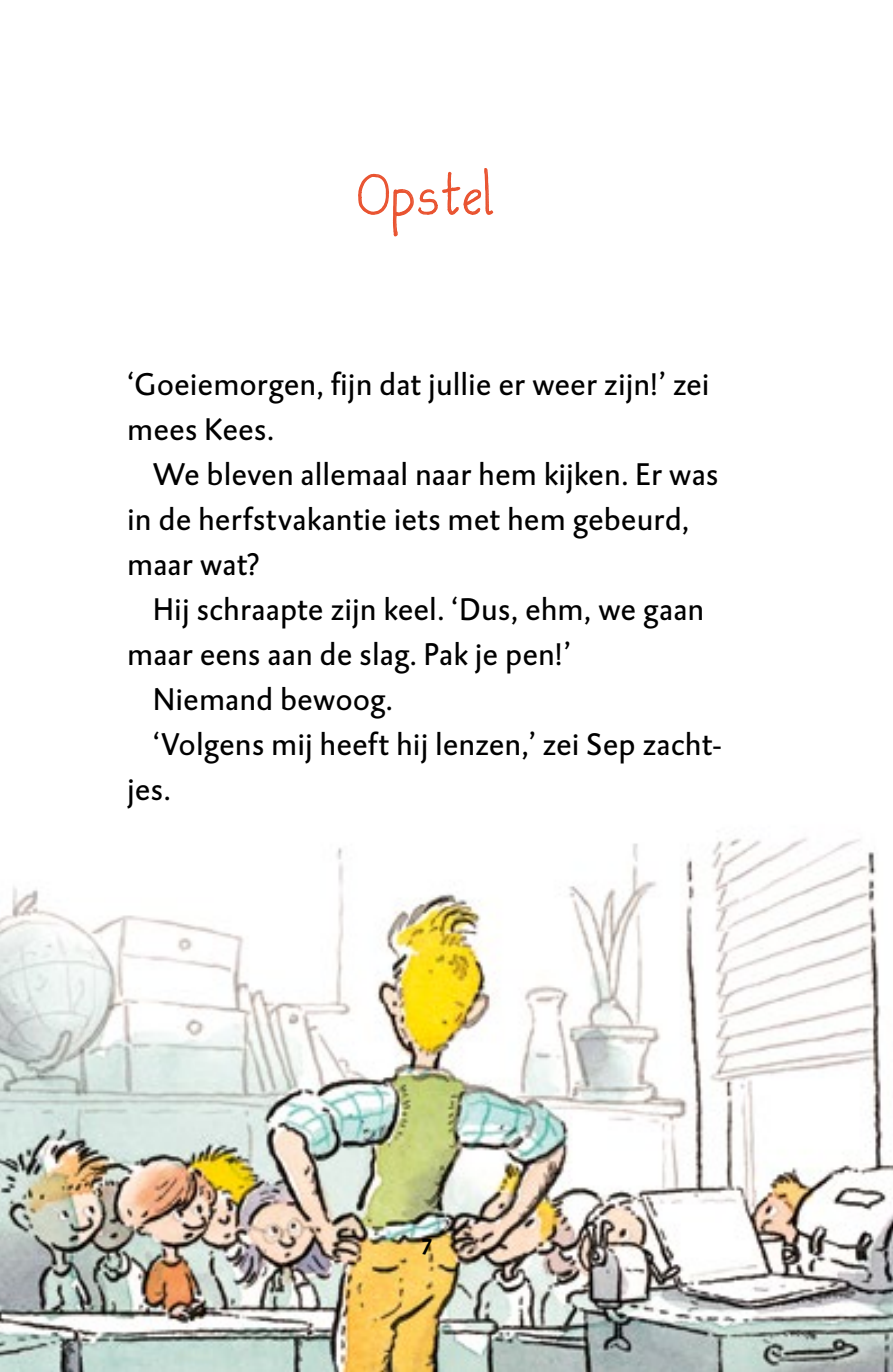
<style>
.page{position:relative;width:893px;height:1372px;background:#fff}
.page>*{position:absolute;margin:0;border:0;box-sizing:border-box;transform-origin:0 0}
.kop{font:49.5px "Ammys Handwriting";letter-spacing:.02em;color:#e95330}
.plat{font:31.95px/45px "DTL Caspari ST";letter-spacing:.02em;color:#000}
.plat_ni{font:31.95px/45px "DTL Caspari ST";letter-spacing:.02em;color:#000}
.t1{font:700 22.5px "DTL Caspari ST";color:#000}
</style>
<div class="page">
<img style="left:0;top:838px;width:893px;height:533px">
<svg style="left:358px;top:168px;width:136px;height:69px"></svg>
<p class="kop" style="left:359px;top:162px;width:139px">Opstel</p>
<p class="plat_ni" style="left:128px;top:361px;width:583px">‘Goeiemorgen, fijn dat jullie er weer zijn!’ zei mees Kees.</p>
<p class="plat" style="left:128px;top:451px;width:592px;text-indent:26px">We bleven allemaal naar hem kijken. Er was in de herfstvakantie iets met hem gebeurd, maar wat?</p>
<p class="plat" style="left:128px;top:586px;width:578px;text-indent:26px">Hij schraapte zijn keel. ‘Dus, ehm, we gaan maar eens aan de slag. Pak je pen!’</p>
<p class="plat" style="left:153px;top:676px;width:241px">Niemand bewoog.</p>
<p class="plat" style="left:128px;top:721px;width:596px;text-indent:26px">‘Volgens mij heeft hij lenzen,’ zei Sep zacht&shy;jes.</p>
<p class="t1" style="left:422px;top:1227px;width:12px">7</p>
</div>
